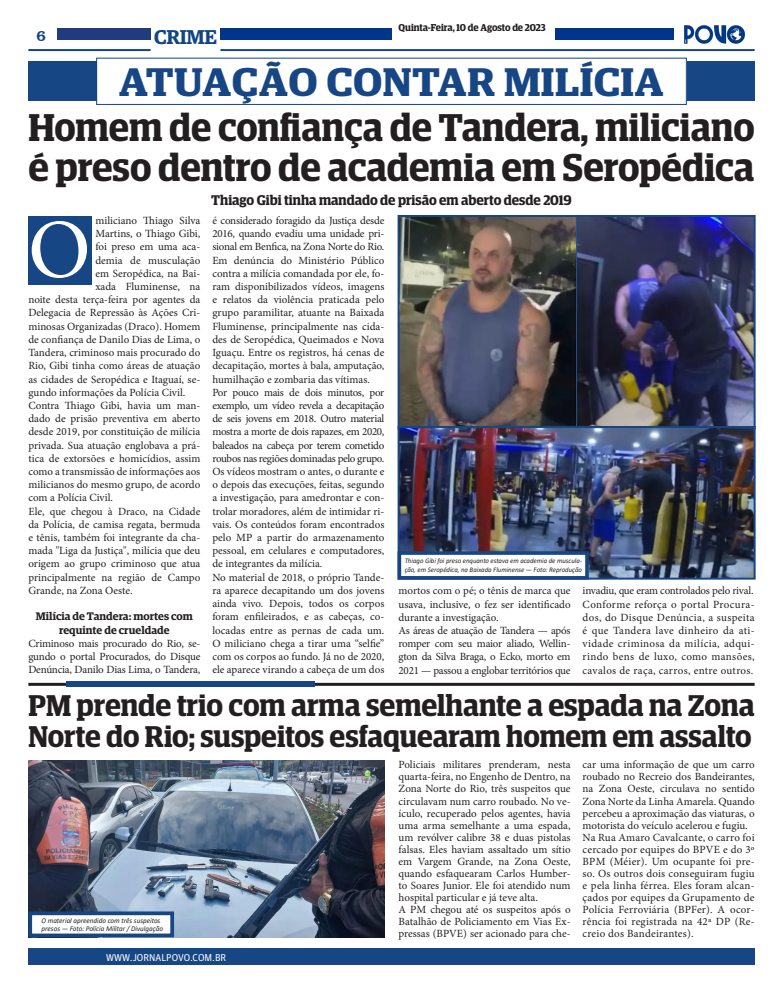
<style>
.page{position:relative;width:783px;height:993px;background:#fff}
.page>*{position:absolute;margin:0;border:0;box-sizing:border-box;transform-origin:0 0}
.t1{font:83.8px "Minion Pro";color:#fff}
.t2{font:600 40px "Guardian Egyptian Display";letter-spacing:.01em;color:#174685;scale:1.1 1}
.t3{font:600 38.7px "Guardian Egyptian Display";color:#231f20}
.t4{font:600 30px "Guardian Egyptian Display";letter-spacing:-.005em;color:#231f20}
.t5{font:600 20px "Guardian Egyptian";letter-spacing:-.02em;color:#114683}
.t6{font:16px "Clarendon BT";color:#174685}
.t7{font:600 14px "Guardian Egyptian Display";color:#231f20}
.t8{font:11px/13.2px "Minion Pro";color:#231f20;text-align:justify}
.t9{font:600 11px "Guardian Egyptian";color:#231f20}
.t10{font:11px "Minion Pro";letter-spacing:-.02em;color:#231f20}
.t11{font:600 10px "Guardian Egyptian Display";letter-spacing:-.005em;color:#231f20}
.t12{font:10px "Guardian Agate Sans G1 D Regular";color:#fff}
.t13{font:italic 7.3px/8.7px "Calibri";color:#231f20}
.t14{font:italic 7px/8.4px "Calibri";color:#231f20}
</style>
<div class="page">
<div style="left:28px;top:947px;width:726px;height:17px;background:#174685"></div>
<img style="left:684px;top:25px;width:62px;height:19px">
<div style="left:57px;top:28px;width:94px;height:12px;background:#203c7d"></div>
<hr style="left:28px;top:49px;width:123px;height:2px;background:#114683">
<div style="left:220px;top:28px;width:171px;height:12px;background:#003589"></div>
<hr style="left:220px;top:49px;width:534px;height:2px;background:#174685">
<div style="left:555px;top:28px;width:119px;height:12px;background:#003589"></div>
<img style="left:28px;top:760px;width:356px;height:176px">
<div style="left:28px;top:61px;width:726px;height:40px;background:#174685"></div>
<div style="left:97px;top:58px;width:589px;height:46px;background:#fff"></div>
<div style="left:96px;top:58px;width:590px;height:47px;border:1px solid #114682"></div>
<hr style="left:28px;top:682px;width:726px;height:3px;background:#231f20">
<div style="left:66px;top:681px;width:248px;height:5px;background:#174685"></div>
<div style="left:28px;top:216px;width:64px;height:68px;background:#174685"></div>
<img style="left:400px;top:218px;width:352px;height:358px">
<div style="left:397px;top:215px;width:358px;height:214px;border:2px solid #174685"></div>
<div style="left:397px;top:426px;width:358px;height:153px;border:2px solid #174685"></div>
<hr style="left:576px;top:215px;width:1px;height:211px;background:#174685">
<div style="left:397px;top:551px;width:191px;height:28px;background:#fff;border:4px solid #174685"></div>
<div style="left:28px;top:911px;width:146px;height:25px;background:#fff;border:4px solid #174685"></div>
<h3 class="t6" style="left:36px;top:25px;width:11px">6</h3>
<p class="t11" style="left:398px;top:22px;width:149px">Quinta-Feira, 10 de Agosto de 2023</p>
<h3 class="t5" style="left:154px;top:22px;width:64px">CRIME</h3>
<p class="t2" style="left:119px;top:60px;width:497px">ATUAÇÃO CONTAR MILÍCIA</p>
<p class="t3" style="left:28px;top:107px;width:727px">Homem de confiança de Tandera, miliciano</p>
<p class="t3" style="left:28px;top:146px;width:727px">é preso dentro de academia em Seropédica</p>
<p class="t1" style="left:28px;top:194px;width:64px">O</p>
<p class="t8" style="left:95px;top:214px;width:106px">miliciano Thiago Silva</p>
<p class="t8" style="left:95px;top:227px;width:106px">Martins, o Thiago Gibi,</p>
<p class="t8" style="left:95px;top:240px;width:106px">foi preso em uma aca-</p>
<p class="t8" style="left:95px;top:253px;width:106px">demia de musculação</p>
<p class="t8" style="left:95px;top:267px;width:106px">em Seropédica, na Bai-</p>
<p class="t8" style="left:95px;top:280px;width:106px">xada Fluminense, na</p>
<p class="t8" style="left:28px;top:293px;width:173px">noite desta terça-feira por agentes da</p>
<p class="t8" style="left:28px;top:306px;width:173px">Delegacia de Repressão às Ações Cri-</p>
<p class="t8" style="left:28px;top:319px;width:173px">minosas Organizadas (Draco). Homem</p>
<p class="t8" style="left:28px;top:333px;width:173px">de confiança de Danilo Dias de Lima, o</p>
<p class="t8" style="left:28px;top:346px;width:173px">Tandera, criminoso mais procurado do</p>
<p class="t8" style="left:28px;top:359px;width:173px">Rio, Gibi tinha como áreas de atuação</p>
<p class="t8" style="left:28px;top:372px;width:173px">as cidades de Seropédica e Itaguaí, se-</p>
<p class="t8" style="left:28px;top:385px;width:158px">gundo informações da Polícia Civil.</p>
<p class="t8" style="left:28px;top:399px;width:173px">Contra Thiago Gibi, havia um man&shy;dado de prisão preventiva em aberto desde 2019, por constituição de milícia privada. Sua atuação englobava a prá&shy;tica de extorsões e homicídios, assim como a transmissão de informações aos milicianos do mesmo grupo, de acordo com a Polícia Civil.</p>
<p class="t8" style="left:28px;top:504px;width:173px">Ele, que chegou à Draco, na Cidade da Polícia, de camisa regata, bermuda e tênis, também foi integrante da cha&shy;mada "Liga da Justiça", milícia que deu origem ao grupo criminoso que atua principalmente na região de Campo Grande, na Zona Oeste.</p>
<p class="t9" style="left:36px;top:608px;width:159px">Milícia de Tandera: mortes com</p>
<p class="t9" style="left:59px;top:621px;width:112px">requinte de crueldade</p>
<p class="t8" style="left:28px;top:636px;width:173px">Criminoso mais procurado do Rio, se&shy;gundo o portal Procurados, do Disque Denúncia, Danilo Dias Lima, o Tandera,</p>
<p class="t7" style="left:211px;top:192px;width:362px">Thiago Gibi tinha mandado de prisão em aberto desde 2019</p>
<p class="t8" style="left:212px;top:214px;width:173px">é considerado foragido da Justiça desde 2016, quando evadiu uma unidade pri&shy;sional em Benfica, na Zona Norte do Rio.</p>
<p class="t8" style="left:212px;top:253px;width:173px">Em denúncia do Ministério Público contra a milícia comandada por ele, fo&shy;ram disponibilizados vídeos, imagens e relatos da violência praticada pelo grupo paramilitar, atuante na Baixada Fluminense, principalmente nas cida&shy;des de Seropédica, Queimados e Nova Iguaçu. Entre os registros, há cenas de decapitação, mortes à bala, amputação, humilhação e zombaria das vítimas.</p>
<p class="t8" style="left:212px;top:385px;width:173px">Por pouco mais de dois minutos, por exemplo, um vídeo revela a decapitação de seis jovens em 2018. Outro material mostra a morte de dois rapazes, em 2020, baleados na cabeça por terem cometido roubos nas regiões dominadas pelo grupo.</p>
<p class="t8" style="left:212px;top:465px;width:173px">Os vídeos mostram o antes, o durante e o depois das execuções, feitas, segundo a investigação, para amedrontar e con&shy;trolar moradores, além de intimidar ri&shy;vais. Os conteúdos foram encontrados pelo MP a partir do armazenamento pessoal, em celulares e computadores, de integrantes da milícia.</p>
<p class="t8" style="left:212px;top:570px;width:173px">No material de 2018, o próprio Tande&shy;ra aparece decapitando um dos jovens ainda vivo. Depois, todos os corpos foram enfileirados, e as cabeças, co&shy;locadas entre as pernas de cada um.<br>O miliciano chega a tirar uma “selfie” com os corpos ao fundo. Já no de 2020, ele aparece virando a cabeça de um dos</p>
<p class="t14" style="left:404px;top:556px;width:179px">Thiago Gibi foi preso enquanto estava em academia de muscula&shy;ção, em Seropédica, na Baixada Fluminense — Foto: Reprodução</p>
<p class="t8" style="left:398px;top:584px;width:173px">mortos com o pé; o tênis de marca que usava, inclusive, o fez ser identificado durante a investigação.</p>
<p class="t8" style="left:398px;top:623px;width:173px">As áreas de atuação de Tandera — após romper com seu maior aliado, Wellin&shy;gton da Silva Braga, o Ecko, morto em 2021 — passou a englobar territórios que</p>
<p class="t10" style="left:582px;top:583px;width:172px">invadiu, que eram controlados pelo rival.</p>
<p class="t8" style="left:582px;top:597px;width:173px">Conforme reforça o portal Procura&shy;dos, do Disque Denúncia, a suspeita é que Tandera lave dinheiro da ati&shy;vidade criminosa da milícia, adqui&shy;rindo bens de luxo, como mansões, cavalos de raça, carros, entre outros.</p>
<p class="t4" style="left:28px;top:689px;width:727px">PM prende trio com arma semelhante a espada na Zona</p>
<p class="t4" style="left:28px;top:720px;width:724px">Norte do Rio; suspeitos esfaquearam homem em assalto</p>
<p class="t13" style="left:41px;top:915px;width:123px">O material apreendido com três suspeitos presos — Foto: Polícia Militar / Divulgação</p>
<p class="t12" style="left:106px;top:949px;width:122px">WWW.JORNALPOVO.COM.BR</p>
<p class="t8" style="left:398px;top:758px;width:173px;line-height:12px">Policiais militares prenderam, nesta quarta-feira, no Engenho de Dentro, na Zona Norte do Rio, três suspeitos que circulavam num carro roubado. No ve&shy;ículo, recuperado pelos agentes, havia uma arma semelhante a uma espada, um revólver calibre 38 e duas pistolas falsas. Eles haviam assaltado um sítio em Vargem Grande, na Zona Oeste, quando esfaquearam Carlos Humber&shy;to Soares Junior. Ele foi atendido num hospital particular e já teve alta.</p>
<p class="t8" style="left:398px;top:902px;width:173px;line-height:12px">A PM chegou até os suspeitos após o Batalhão de Policiamento em Vias Ex&shy;pressas (BPVE) ser acionado para che-</p>
<p class="t8" style="left:582px;top:758px;width:173px;line-height:12px">car uma informação de que um carro roubado no Recreio dos Bandeirantes, na Zona Oeste, circulava no sentido Zona Norte da Linha Amarela. Quando percebeu a aproximação das viaturas, o motorista do veículo acelerou e fugiu.</p>
<p class="t8" style="left:582px;top:830px;width:173px;line-height:12px">Na Rua Amaro Cavalcante, o carro foi cercado por equipes do BPVE e do 3º BPM (Méier). Um ocupante foi pre&shy;so. Os outros dois conseguiram fugiu e pela linha férrea. Eles foram alcan&shy;çados por equipes da Grupamento de Polícia Ferroviária (BPFer). A ocor&shy;rência foi registrada na 42ª DP (Re&shy;creio dos Bandeirantes).</p>
</div>
